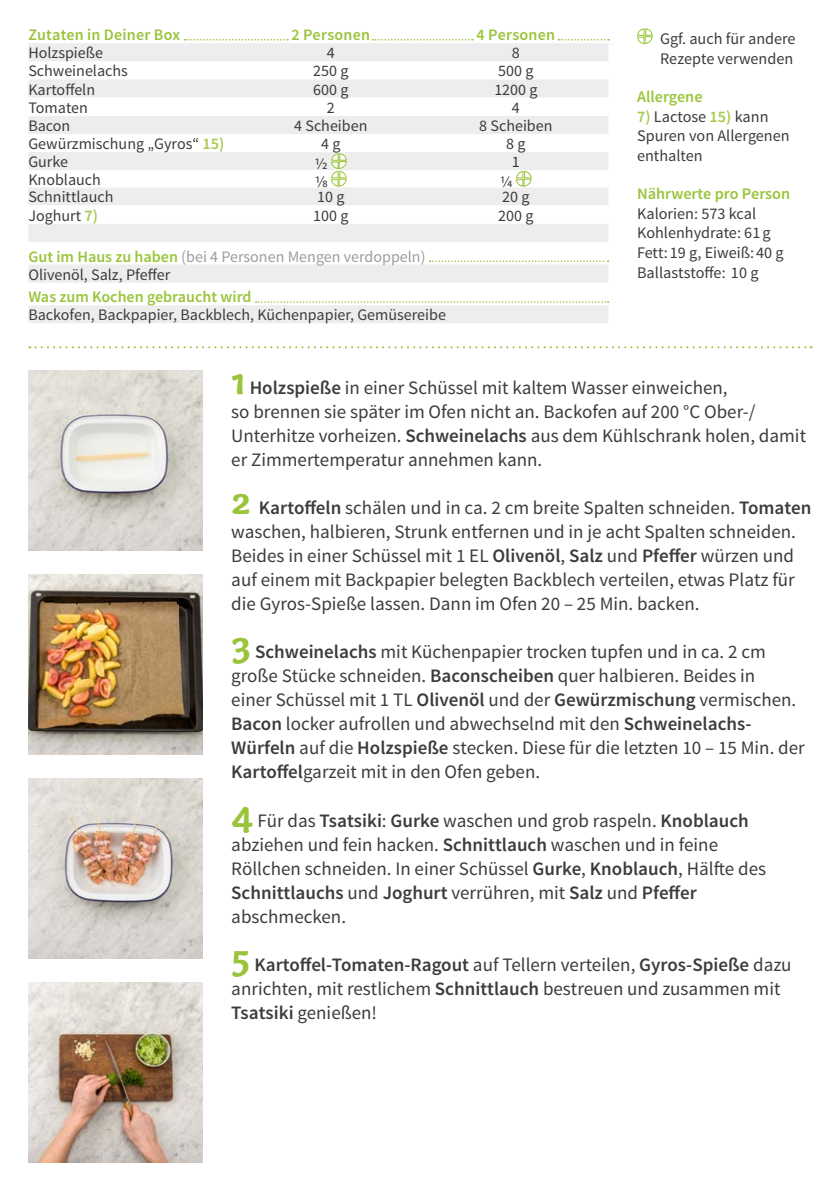
<style>
.page{position:relative;width:840px;height:1191px;background:#fff}
.page>*{position:absolute;margin:0;border:0;box-sizing:border-box;transform-origin:0 0}
.FRONT___BACK_Running{font:19px/24px "Source Sans Pro";color:#3c3c3b}
.BACK_Text_next_to_ta{font:16.2px/19.4px "Source Sans Pro";color:#3c3c3b}
.BACK_Text_next_to_ta-2{font:600 16.2px "Source Sans Pro";color:#9ac43a}
.BACK_Table_Content_C{font:16px "Source Sans Pro";color:#3c3c3b}
.BACK_Table_Content_L{font:16px "Source Sans Pro";color:#3c3c3b}
.BACK_Table_Content_C-2{font:16px "Source Sans Pro";color:#9d9d9c}
.BACK_Table_Header_CE{font:600 16px "Source Sans Pro";letter-spacing:.015em;color:#9ac43a}
.BACK_Table_Content_L-2{font:600 16px "Source Sans Pro";color:#9ac43a}
.s1{font-weight:600;font-size:16.2px;color:#a6c94f}
.s2{font-weight:600;color:#9ac43a}
.s3{font-weight:600;color:#a6c94f}
.s4{font-family:"Capucine Basic";font-weight:700;font-size:40px;color:#9ac43a}
.s5{font-weight:600}
</style>
<div class="page">
<div style="left:555px;top:37px;width:63px;height:14px;background:#000;opacity:.2"></div>
<svg style="left:558px;top:39px;width:50px;height:1px"></svg>
<div style="left:182px;top:37px;width:115px;height:14px;background:#000;opacity:.2"></div>
<svg style="left:184px;top:39px;width:104px;height:1px"></svg>
<div style="left:369px;top:37px;width:113px;height:14px;background:#000;opacity:.2"></div>
<svg style="left:372px;top:39px;width:101px;height:1px"></svg>
<img style="left:28px;top:982px;width:175px;height:180px">
<img style="left:28px;top:778px;width:175px;height:180px">
<img style="left:28px;top:370px;width:175px;height:180px">
<img style="left:28px;top:574px;width:175px;height:180px">
<svg style="left:29px;top:346px;width:782px;height:2px"></svg>
<svg style="left:28px;top:43px;width:580px;height:54px;fill:#ededed"></svg>
<svg style="left:28px;top:116px;width:580px;height:207px;fill:#eee"></svg>
<svg style="left:330px;top:153px;width:17px;height:34px"></svg>
<svg style="left:515px;top:170px;width:17px;height:17px"></svg>
<svg style="left:429px;top:260px;width:179px;height:2px"></svg>
<svg style="left:255px;top:301px;width:353px;height:2px"></svg>
<svg style="left:637px;top:28px;width:16px;height:17px"></svg>
<p class="BACK_Table_Header_CE" style="left:28px;top:25px;width:153px">Zutaten in Deiner Box</p>
<p class="BACK_Table_Header_CE" style="left:291px;top:25px;width:80px">2 Personen</p>
<p class="BACK_Table_Header_CE" style="left:476px;top:25px;width:80px">4 Personen</p>
<p class="BACK_Table_Content_L" style="left:28px;top:43px;width:76px">Holzspieße</p>
<p class="BACK_Table_Content_C" style="left:327px;top:43px;width:9px">4</p>
<p class="BACK_Table_Content_C" style="left:511px;top:43px;width:9px">8</p>
<p class="BACK_Table_Content_L" style="left:28px;top:61px;width:101px">Schweinelachs</p>
<p class="BACK_Table_Content_C" style="left:313px;top:61px;width:37px">250 g</p>
<p class="BACK_Table_Content_C" style="left:498px;top:61px;width:37px">500 g</p>
<p class="BACK_Table_Content_L" style="left:28px;top:79px;width:68px">Kartoffeln</p>
<p class="BACK_Table_Content_C" style="left:313px;top:79px;width:37px">600 g</p>
<p class="BACK_Table_Content_C" style="left:494px;top:79px;width:45px">1200 g</p>
<p class="BACK_Table_Content_L" style="left:28px;top:97px;width:61px">Tomaten</p>
<p class="BACK_Table_Content_C" style="left:327px;top:97px;width:9px">2</p>
<p class="BACK_Table_Content_C" style="left:511px;top:97px;width:9px">4</p>
<p class="BACK_Table_Content_L" style="left:28px;top:116px;width:43px">Bacon</p>
<p class="BACK_Table_Content_C" style="left:294px;top:116px;width:75px">4 Scheiben</p>
<p class="BACK_Table_Content_C" style="left:479px;top:116px;width:75px">8 Scheiben</p>
<p class="BACK_Table_Content_L" style="left:28px;top:134px;width:197px">Gewürzmischung „Gyros“ <span class="s1">15)</span></p>
<p class="BACK_Table_Content_C" style="left:321px;top:134px;width:21px">4 g</p>
<p class="BACK_Table_Content_C" style="left:506px;top:134px;width:21px">8 g</p>
<p class="BACK_Table_Content_L" style="left:28px;top:152px;width:41px">Gurke</p>
<p class="BACK_Table_Content_C" style="left:315px;top:154px;width:14px">½</p>
<p class="BACK_Table_Content_C" style="left:511px;top:152px;width:9px">1</p>
<p class="BACK_Table_Content_L" style="left:28px;top:169px;width:74px">Knoblauch</p>
<p class="BACK_Table_Content_C" style="left:315px;top:171px;width:14px">⅛</p>
<p class="BACK_Table_Content_C" style="left:500px;top:171px;width:14px">¼</p>
<p class="BACK_Table_Content_L" style="left:28px;top:187px;width:87px">Schnittlauch</p>
<p class="BACK_Table_Content_C" style="left:317px;top:187px;width:29px">10 g</p>
<p class="BACK_Table_Content_C" style="left:502px;top:187px;width:29px">20 g</p>
<p class="BACK_Table_Content_L" style="left:28px;top:205px;width:71px">Joghurt <span class="s1">7)</span></p>
<p class="BACK_Table_Content_C" style="left:313px;top:205px;width:37px">100 g</p>
<p class="BACK_Table_Content_C" style="left:498px;top:205px;width:37px">200 g</p>
<p class="BACK_Table_Content_C-2" style="left:28px;top:246px;width:398px"><span class="s2">Gut im Haus zu haben</span> (bei 4 Personen Mengen verdoppeln)</p>
<p class="BACK_Table_Content_C" style="left:28px;top:264px;width:143px">Olivenöl, Salz, Pfeffer</p>
<p class="BACK_Table_Content_L-2" style="left:28px;top:287px;width:224px">Was zum Kochen gebraucht wird</p>
<p class="BACK_Table_Content_C" style="left:28px;top:305px;width:419px">Backofen, Backpapier, Backblech, Küchenpapier, Gemüsereibe</p>
<p class="BACK_Text_next_to_ta" style="left:659px;top:29px;width:137px">Ggf. auch für andere<br>Rezepte verwenden</p>
<p class="BACK_Text_next_to_ta-2" style="left:636px;top:87px;width:67px">Allergene</p>
<p class="BACK_Text_next_to_ta" style="left:636px;top:107px;width:154px"><span class="s3">7)</span> Lactose <span class="s3">15)</span> kann<br>Spuren von Allergenen enthalten</p>
<p class="BACK_Text_next_to_ta-2" style="left:636px;top:184px;width:154px">Nährwerte pro Person</p>
<p class="BACK_Text_next_to_ta" style="left:636px;top:204px;width:120px">Kalorien: 573 kcal</p>
<p class="BACK_Text_next_to_ta" style="left:636px;top:223px;width:148px">Kohlenhydrate: 61g<br>Fett: 19 g, Eiweiß: 40 g</p>
<p class="BACK_Text_next_to_ta" style="left:636px;top:263px;width:123px">Ballaststoffe: 10 g</p>
<p class="FRONT___BACK_Running" style="left:231px;top:376px;width:576px"><span class="s4">1</span> <span class="s5">Holzspieße</span> in einer Schüssel mit kaltem Wasser einweichen,<br>so brennen sie später im Ofen nicht an. Backofen auf 200 °C Ober-/ Unterhitze vorheizen. <span class="s5">Schweinelachs</span> aus dem Kühlschrank holen, damit er Zimmertemperatur annehmen kann.</p>
<p class="FRONT___BACK_Running" style="left:231px;top:496px;width:581px"><span class="s4">2</span> <span class="s5">Kartoffeln</span> schälen und in ca. 2 cm breite Spalten schneiden. <span class="s5">Tomaten </span>waschen, halbieren, Strunk entfernen und in je acht Spalten schneiden.<br>Beides in einer Schüssel mit 1 EL <span class="s5">Olivenöl</span>, <span class="s5">Salz</span> und <span class="s5">Pfeffer</span> würzen und auf einem mit Backpapier belegten Backblech verteilen, etwas Platz für die Gyros-Spieße lassen. Dann im Ofen 20 – 25 Min. backen.</p>
<p class="FRONT___BACK_Running" style="left:231px;top:640px;width:574px"><span class="s4">3</span> <span class="s5">Schweinelachs</span> mit Küchenpapier trocken tupfen und in ca. 2 cm große Stücke schneiden. <span class="s5">Baconscheiben</span> quer halbieren. Beides in<br>einer Schüssel mit 1 TL <span class="s5">Olivenöl</span> und der <span class="s5">Gewürzmischung</span> vermischen.<br><span class="s5">Bacon</span> locker aufrollen und abwechselnd mit den <span class="s5">Schweinelachs-Würfeln</span> auf die <span class="s5">Holzspieße</span> stecken. Diese für die letzten 10 – 15 Min. der <span class="s5">Kartoffel</span>garzeit mit in den Ofen geben.</p>
<p class="FRONT___BACK_Running" style="left:231px;top:808px;width:536px"><span class="s4">4</span> Für das <span class="s5">Tsatsiki</span>: <span class="s5">Gurke</span> waschen und grob raspeln. <span class="s5">Knoblauch </span>abziehen und fein hacken. <span class="s5">Schnittlauch</span> waschen und in feine Röllchen schneiden. In einer Schüssel <span class="s5">Gurke</span>, <span class="s5">Knoblauch</span>, Hälfte des <span class="s5">Schnittlauchs</span> und <span class="s5">Joghurt</span> verrühren, mit <span class="s5">Salz</span> und <span class="s5">Pfeffer </span>abschmecken.</p>
<p class="FRONT___BACK_Running" style="left:231px;top:952px;width:561px"><span class="s4">5</span> <span class="s5">Kartoffel-Tomaten-Ragout</span> auf Tellern verteilen, <span class="s5">Gyros-Spieße</span> dazu anrichten, mit restlichem <span class="s5">Schnittlauch</span> bestreuen und zusammen mit<br><span class="s5">Tsatsiki</span> genießen!</p>
</div>
